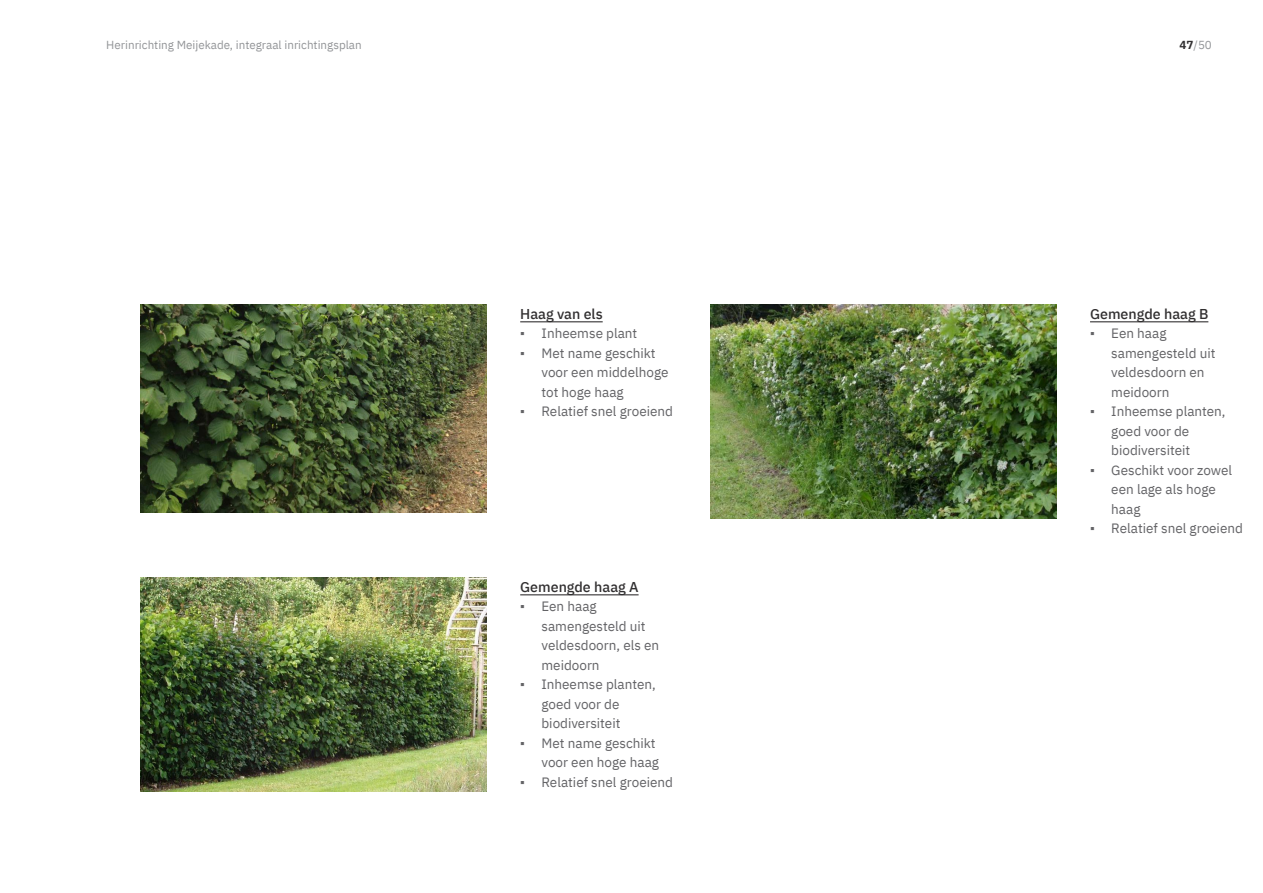
<style>
.page{position:relative;width:1263px;height:893px;background:#fff}
.page>*{position:absolute;margin:0;border:0;box-sizing:border-box;transform-origin:0 0}
.Kop_Intermezzo{font:500 14.25px "IBM Plex Sans";color:#312f30}
.t1{font:13.5px/19.5px "IBM Plex Sans";color:#636366}
.t2{font:11.7px "IBM Plex Sans";color:#939598}
.s1{font-weight:700;color:#312f30}
.s2{font-family:"Arial"}
</style>
<div class="page">
<hr style="left:520px;top:321px;width:83px;height:1px;background:#312f30">
<hr style="left:1090px;top:321px;width:118px;height:1px;background:#312f30">
<hr style="left:520px;top:594px;width:119px;height:1px;background:#312f30">
<img style="left:140px;top:304px;width:346px;height:209px">
<img style="left:140px;top:577px;width:346px;height:215px">
<img style="left:710px;top:304px;width:346px;height:215px">
<p class="t2" style="left:106px;top:36px;width:257px">Herinrichting Meijekade, integraal inrichtingsplan</p>
<p class="t2" style="left:1179px;top:36px;width:34px"><span class="s1">47</span>/50</p>
<p class="Kop_Intermezzo" style="left:520px;top:303px;width:84px">Haag van els</p>
<p class="t1" style="left:520px;top:323px;width:119px"><span class="s2">▪</span> Inheemse plant</p>
<p class="t1" style="left:541px;top:342px;width:129px;text-indent:-21px"><span class="s2">▪</span> Met name geschikt voor een middelhoge tot hoge haag</p>
<p class="t1" style="left:520px;top:401px;width:154px"><span class="s2">▪</span> Relatief snel groeiend</p>
<p class="Kop_Intermezzo" style="left:520px;top:576px;width:120px">Gemengde haag A</p>
<p class="t1" style="left:541px;top:596px;width:119px;text-indent:-21px"><span class="s2">▪</span> Een haag samengesteld uit veldesdoorn, els en meidoorn</p>
<p class="t1" style="left:541px;top:674px;width:116px;text-indent:-21px"><span class="s2">▪</span> Inheemse planten, goed voor de biodiversiteit</p>
<p class="t1" style="left:520px;top:732px;width:140px;text-align:right"><span class="s2">▪</span> Met name geschikt voor een hoge haag</p>
<p class="t1" style="left:520px;top:771px;width:154px"><span class="s2">▪</span> Relatief snel groeiend</p>
<p class="Kop_Intermezzo" style="left:1090px;top:303px;width:120px">Gemengde haag B</p>
<p class="t1" style="left:1111px;top:323px;width:106px;text-indent:-21px"><span class="s2">▪</span> Een haag samengesteld uit veldesdoorn en meidoorn</p>
<p class="t1" style="left:1111px;top:401px;width:116px;text-indent:-21px"><span class="s2">▪</span> Inheemse planten, goed voor de biodiversiteit</p>
<p class="t1" style="left:1111px;top:459px;width:122px;text-indent:-21px"><span class="s2">▪</span> Geschikt voor zowel een lage als hoge haag</p>
<p class="t1" style="left:1090px;top:518px;width:154px"><span class="s2">▪</span> Relatief snel groeiend</p>
</div>
